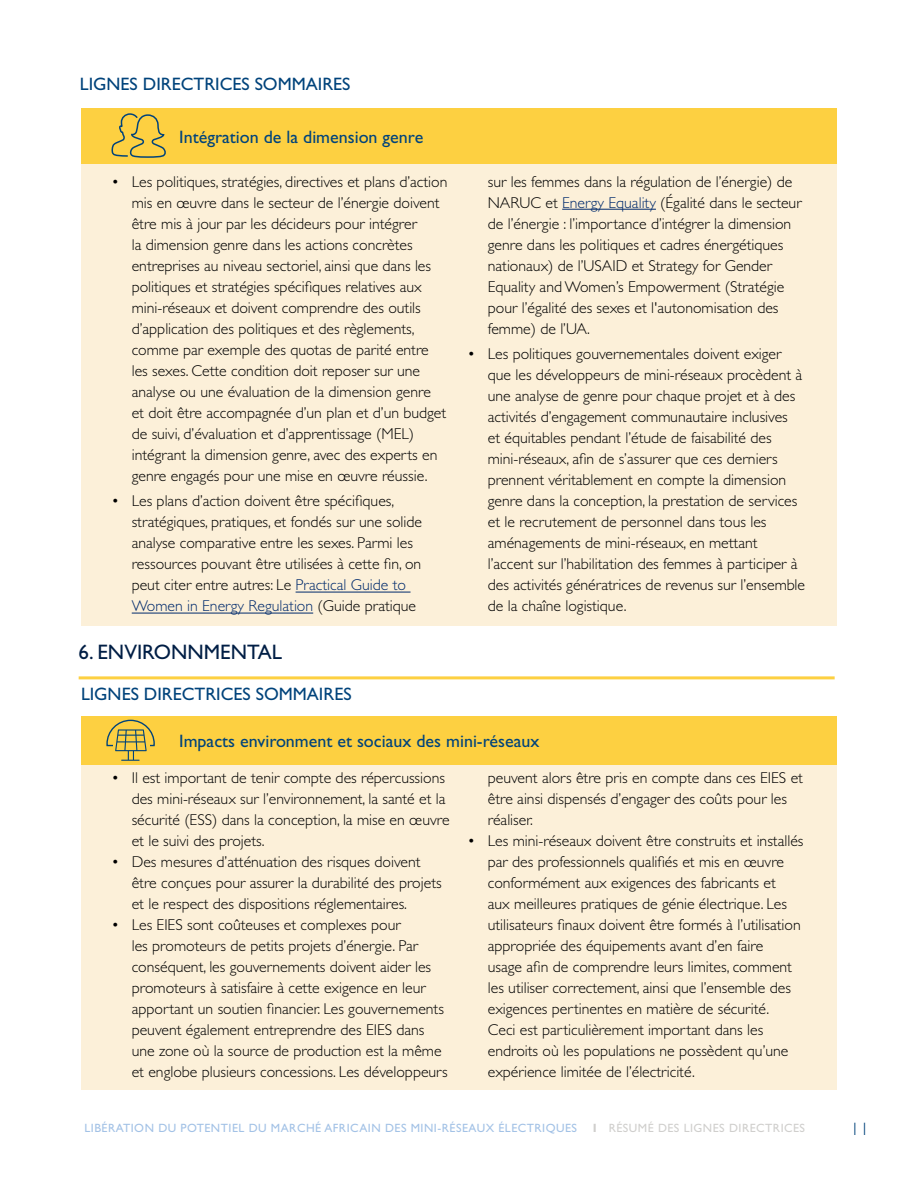
<style>
.page{position:relative;width:918px;height:1188px;background:#fff}
.page>*{position:absolute;margin:0;border:0;box-sizing:border-box;transform-origin:0 0}
.t1{font:21px "Gill Sans Std";color:#001e45}
.t2{font:18px "Gill Sans Std";color:#00437b}
.t3{font:300 18px "Gill Sans Std";color:#00437b}
.t4{font:300 15.75px/21px "Gill Sans Std";color:#000}
.t5{font:12px "Gill Sans Std";letter-spacing:.04em;color:#a3c2e6}
.t6{font:12px "Gill Sans Std";letter-spacing:.04em;color:#d0cfcd}
.s1{color:#002a6c}
.s2{font-weight:700}
</style>
<div class="page">
<div style="left:81px;top:134px;width:756px;height:492px;background:#fcf0d9"></div>
<div style="left:81px;top:752px;width:756px;height:338px;background:#fcf0d9"></div>
<hr style="left:296px;top:592px;width:115px;height:1px;background:#002a6c">
<hr style="left:132px;top:613px;width:181px;height:1px;background:#002a6c">
<hr style="left:562px;top:209px;width:94px;height:1px;background:#002a6c">
<div style="left:81px;top:108px;width:756px;height:55px;background:#fdd041"></div>
<div style="left:81px;top:716px;width:756px;height:48px;background:#fdd041"></div>
<svg style="left:112px;top:114px;width:54px;height:44px"></svg>
<hr style="left:79px;top:676px;width:756px;height:3px;background:#fdd041">
<svg style="left:106px;top:719px;width:49px;height:42px"></svg>
<p class="t2" style="left:80px;top:73px;width:272px">LIGNES DIRECTRICES SOMMAIRES</p>
<p class="t2" style="left:179px;top:127px;width:246px">Intégration de la dimension genre</p>
<p class="t4" style="left:132px;top:171px;width:317px;text-indent:-20px">• Les politiques, stratégies, directives et plans d’action mis en œuvre dans le secteur de l’énergie doivent être mis à jour par les décideurs pour intégrer<br>la dimension genre dans les actions concrètes entreprises au niveau sectoriel, ainsi que dans les politiques et stratégies spécifiques relatives aux mini-réseaux et doivent comprendre des outils d’application des politiques et des règlements, comme par exemple des quotas de parité entre les sexes. Cette condition doit reposer sur une analyse ou une évaluation de la dimension genre<br>et doit être accompagnée d’un plan et d’un budget de suivi, d’évaluation et d’apprentissage (MEL) intégrant la dimension genre, avec des experts en genre engagés pour une mise en œuvre réussie.</p>
<p class="t4" style="left:132px;top:491px;width:292px;text-indent:-20px">• Les plans d’action doivent être spécifiques, stratégiques, pratiques, et fondés sur une solide analyse comparative entre les sexes. Parmi les ressources pouvant être utilisées à cette fin, on peut citer entre autres: Le <span class="s1">Practical Guide to Women in Energy Regulation</span> (Guide pratique</p>
<h1 class="t1" style="left:79px;top:640px;width:205px">6. ENVIRONNMENTAL</h1>
<p class="t2" style="left:81px;top:684px;width:272px">LIGNES DIRECTRICES SOMMAIRES</p>
<p class="t4" style="left:488px;top:171px;width:315px">sur les femmes dans la régulation de l’énergie) de NARUC et <span class="s1">Energy Equality</span> (Égalité dans le secteur de l’énergie : l’importance d’intégrer la dimension genre dans les politiques et cadres énergétiques nationaux) de l’USAID et Strategy for Gender Equality and Women’s Empowerment (Stratégie pour l’égalité des sexes et l'autonomisation des femme) de l’UA.</p>
<p class="t4" style="left:488px;top:344px;width:319px;text-indent:-20px">• Les politiques gouvernementales doivent exiger que les développeurs de mini-réseaux procèdent à une analyse de genre pour chaque projet et à des activités d’engagement communautaire inclusives<br>et équitables pendant l’étude de faisabilité des mini-réseaux, afin de s’assurer que ces derniers prennent véritablement en compte la dimension genre dans la conception, la prestation de services et le recrutement de personnel dans tous les aménagements de mini-réseaux, en mettant l’accent sur l’habilitation des femmes à participer à des activités génératrices de revenus sur l’ensemble de la chaîne logistique.</p>
<p class="t2" style="left:179px;top:730px;width:362px">Impacts environment et sociaux des mini-réseaux</p>
<p class="t4" style="left:132px;top:768px;width:319px;text-indent:-20px">• Il est important de tenir compte des répercussions des mini-réseaux sur l’environnement, la santé et la sécurité (ESS) dans la conception, la mise en œuvre et le suivi des projets.</p>
<p class="t4" style="left:132px;top:852px;width:311px;text-indent:-20px">• Des mesures d’atténuation des risques doivent être conçues pour assurer la durabilité des projets et le respect des dispositions réglementaires.</p>
<p class="t4" style="left:132px;top:915px;width:318px;text-indent:-20px">• Les EIES sont coûteuses et complexes pour<br>les promoteurs de petits projets d’énergie. Par conséquent, les gouvernements doivent aider les promoteurs à satisfaire à cette exigence en leur apportant un soutien financier. Les gouvernements peuvent également entreprendre des EIES dans une zone où la source de production est la même et englobe plusieurs concessions. Les développeurs</p>
<p class="t4" style="left:488px;top:768px;width:317px">peuvent alors être pris en compte dans ces EIES et être ainsi dispensés d’engager des coûts pour les réaliser.</p>
<p class="t4" style="left:488px;top:831px;width:317px;text-indent:-20px">• Les mini-réseaux doivent être construits et installés par des professionnels qualifiés et mis en œuvre conformément aux exigences des fabricants et<br>aux meilleures pratiques de génie électrique. Les utilisateurs finaux doivent être formés à l’utilisation appropriée des équipements avant d’en faire<br>usage afin de comprendre leurs limites, comment les utiliser correctement, ainsi que l’ensemble des exigences pertinentes en matière de sécurité.<br>Ceci est particulièrement important dans les endroits où les populations ne possèdent qu’une expérience limitée de l’électricité.</p>
<p class="t5" style="left:85px;top:1121px;width:494px">LIBÉRATION DU POTENTIEL DU MARCHÉ AFRICAIN DES MINI-RÉSEAUX ÉLECTRIQUES</p>
<p class="t6" style="left:593px;top:1121px;width:214px"><span class="s2">I</span> RÉSUMÉ DES LIGNES DIRECTRICES</p>
<p class="t3" style="left:850px;top:1119px;width:20px">11</p>
</div>
